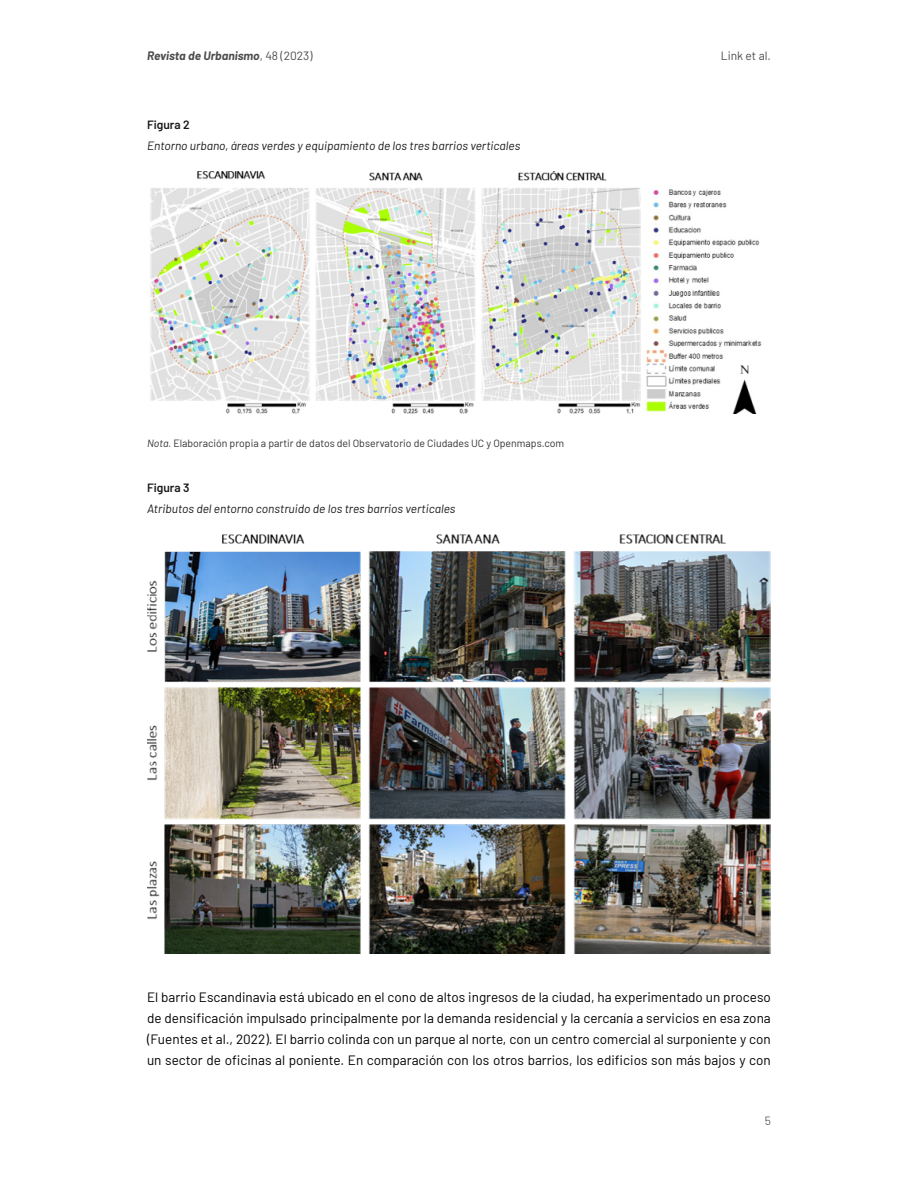
<style>
.page{position:relative;width:918px;height:1188px;background:#fff}
.page>*{position:absolute;margin:0;border:0;box-sizing:border-box;transform-origin:0 0}
.t1{font:13.5px/21px "Barlow";color:#000;text-align:justify}
.t2{font:italic 12px "Barlow";color:#1a1a1a}
.t3{font:italic 700 12px "Barlow";color:#4d4d4d}
.t4{font:600 12px "Barlow";color:#1a1a1a}
.t5{font:12px "Barlow";color:#4d4d4d}
.t6{font:12px "Barlow";color:#666}
.t7{font:10.5px "Barlow";color:#333}
.s1{font-weight:400;font-style:normal}
.s2{font-style:italic}
</style>
<div class="page">
<img style="left:150px;top:171px;width:612px;height:243px">
<img style="left:147px;top:534px;width:624px;height:420px">
<p class="t3" style="left:147px;top:47px;width:167px">Revista de Urbanismo<span class="s1">, 48 (2023)</span></p>
<p class="t4" style="left:147px;top:116px;width:44px">Figura 2</p>
<p class="t2" style="left:147px;top:137px;width:375px">Entorno urbano, áreas verdes y equipamiento de los tres barrios verticales</p>
<p class="t7" style="left:147px;top:436px;width:419px"><span class="s2">Nota.</span> Elaboración propia a partir de datos del Observatorio de Ciudades UC y Openmaps.com</p>
<p class="t4" style="left:147px;top:479px;width:44px">Figura 3</p>
<p class="t2" style="left:147px;top:500px;width:310px">Atributos del entorno construido de los tres barrios verticales</p>
<p class="t5" style="left:721px;top:47px;width:52px">Link et al.</p>
<p class="t1" style="left:147px;top:986px;width:625px">El barrio Escandinavia está ubicado en el cono de altos ingresos de la ciudad, ha experimentado un proceso de densificación impulsado principalmente por la demanda residencial y la cercanía a servicios en esa zona (Fuentes et al., 2022). El barrio colinda con un parque al norte, con un centro comercial al surponiente y con un sector de oficinas al poniente. En comparación con los otros barrios, los edificios son más bajos y con</p>
<p class="t6" style="left:765px;top:1112px;width:8px">5</p>
</div>
